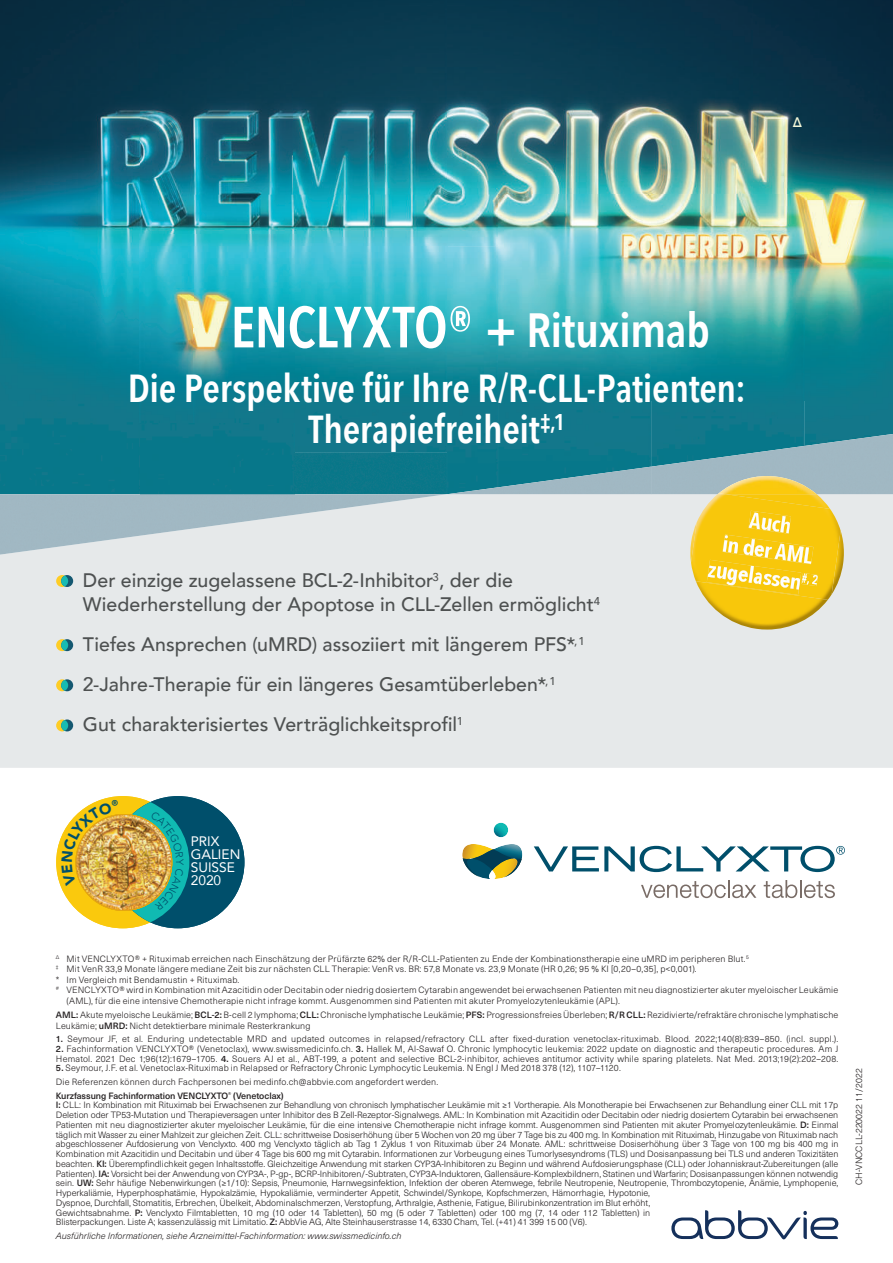
<style>
.page{position:relative;width:893px;height:1263px;background:#fff}
.page>*{position:absolute;margin:0;border:0;box-sizing:border-box;transform-origin:0 0}
.t1{font:600 48px "Avenir Next Condensed";letter-spacing:-.01em;color:#fff}
.t2{font:600 39px/40.5px "Avenir Next Condensed";letter-spacing:-.01em;color:#fff;text-align:center}
.t3{font:500 19.5px/40.2px "Avenir";color:#4e5151}
.t4{font:13.65px/12.9px "Avenir";color:#fff}
.t5{font:600 13.5px "Avenir Next Condensed";color:#f5f7d8}
.t6{font:300 10.5px "Avenir";color:#004f6b}
.t7{font:300 9px/9.8px "Neue Haas Unica Pro";letter-spacing:-.005em;color:#231f20}
.t8{font:300 9px/9.8px "Neue Haas Unica Pro";letter-spacing:.02em;color:#231f20}
.t9{font:italic 300 9px "Neue Haas Unica Pro";color:#231f20}
.s1{font-size:57.3px}
.s2{font-weight:500}
</style>
<div class="page">
<img style="left:0;top:0;width:893px;height:195px">
<img style="left:0;top:195px;width:141px;height:103px">
<img style="left:141px;top:195px;width:357px;height:51px">
<img style="left:498px;top:195px;width:395px;height:272px">
<img style="left:301px;top:246px;width:146px;height:103px">
<img style="left:447px;top:246px;width:51px;height:221px">
<img style="left:0;top:298px;width:139px;height:103px">
<img style="left:294px;top:349px;width:153px;height:103px">
<img style="left:0;top:401px;width:141px;height:93px">
<img style="left:141px;top:423px;width:153px;height:71px">
<div style="left:294px;top:452px;width:102px;height:42px;background:#0b7789"></div>
<div style="left:396px;top:452px;width:51px;height:42px;background:#0a7789"></div>
<div style="left:0;top:494px;width:893px;height:274px;background:#e6e9ea"></div>
<img style="left:651px;top:434px;width:242px;height:60px">
<img style="left:447px;top:467px;width:204px;height:27px">
<img style="left:0;top:494px;width:243px;height:61px">
<img style="left:243px;top:494px;width:204px;height:28px">
<svg style="left:462px;top:844px;width:60px;height:35px"></svg>
<svg style="left:494px;top:823px;width:14px;height:14px"></svg>
<svg style="left:641px;top:880px;width:115px;height:18px"></svg>
<svg style="left:764px;top:880px;width:71px;height:18px"></svg>
<svg style="left:534px;top:846px;width:311px;height:26px"></svg>
<img style="left:139px;top:234px;width:162px;height:189px">
<div style="left:56px;top:796px;width:133px;height:132px;background:#fac90d;border-radius:50%"></div>
<div style="left:111px;top:796px;width:133px;height:132px;background:#004f6b;border-radius:50%"></div>
<svg style="left:111px;top:802px;width:78px;height:120px"></svg>
<img style="left:76px;top:814px;width:96px;height:96px;border-radius:48px">
<div style="left:56px;top:575px;width:12px;height:12px;background:#fecd26;border-radius:50%"></div>
<svg style="left:61px;top:575px;width:12px;height:12px"></svg>
<div style="left:61px;top:576px;width:7px;height:10px;background:#18bbb2;border-radius:50%"></div>
<div style="left:56px;top:639px;width:12px;height:12px;background:#fecd26;border-radius:50%"></div>
<div style="left:61px;top:639px;width:12px;height:12px;background:#145871;border-radius:50%"></div>
<div style="left:61px;top:640px;width:7px;height:11px;background:#18bbb2;border-radius:50%"></div>
<svg style="left:56px;top:679px;width:12px;height:12px"></svg>
<div style="left:61px;top:679px;width:12px;height:12px;background:#145871;border-radius:50%"></div>
<div style="left:61px;top:680px;width:7px;height:11px;background:#18bbb2;border-radius:50%"></div>
<div style="left:56px;top:719px;width:12px;height:12px;background:#fecd26;border-radius:50%"></div>
<div style="left:61px;top:719px;width:12px;height:12px;background:#145871;border-radius:50%"></div>
<div style="left:61px;top:720px;width:7px;height:11px;background:#18bbb2;border-radius:50%"></div>
<img style="left:719px;top:476px;width:98px;height:18px">
<img style="left:690px;top:522px;width:1px;height:41px">
<img style="left:696px;top:531px;width:148px;height:98px">
<img style="left:691px;top:494px;width:150px;height:106px">
<img style="left:748px;top:511px;width:43px;height:23px">
<img style="left:748px;top:513px;width:42px;height:20px">
<img style="left:722px;top:534px;width:91px;height:30px">
<img style="left:723px;top:535px;width:88px;height:29px">
<img style="left:707px;top:560px;width:94px;height:35px">
<img style="left:708px;top:566px;width:63px;height:19px">
<img style="left:801px;top:573px;width:17px;height:13px">
<img style="left:802px;top:573px;width:16px;height:11px">
<svg style="left:671px;top:1210px;width:167px;height:29px"></svg>
<img style="left:61px;top:800px;width:57px;height:86px">
<svg style="left:151px;top:811px;width:33px;height:47px;background:#50a589"></svg>
<svg style="left:155px;top:868px;width:28px;height:43px"></svg>
<h3 class="t5" style="left:793px;top:111px;width:11px">∆</h3>
<h1 class="t1" style="left:230px;top:310px;width:481px"><span class="s1">ENCLYXTO®</span> + Rituximab</h1>
<h2 class="t2" style="left:128px;top:371px;width:620px">Die Perspektive für Ihre R/R-CLL-Patienten:<br>Therapiefreiheit<sup>‡,1</sup></h2>
<h3 class="t3" style="left:83px;top:570px;width:519px;line-height:24px">Der einzige zugelassene BCL-2-Inhibitor<sup>3</sup>, der die<br>Wiederherstellung der Apoptose in CLL-Zellen ermöglicht<sup>4</sup></h3>
<h3 class="t3" style="left:83px;top:626px;width:503px">Tiefes Ansprechen (uMRD) assoziiert mit längerem PFS*<sup>,</sup> <sup>1<br></sup>2-Jahre-Therapie für ein längeres Gesamtüberleben*<sup>,</sup> <sup>1<br></sup>Gut charakterisiertes Verträglichkeitsprofil<sup>1</sup></h3>
<h3 class="t4" style="left:191px;top:835px;width:51px">PRIX<br>GALIEN<br>SUISSE<br>2020</h3>
<p class="t6" style="left:186px;top:859px;width:8px;rotate:90deg">Y</p>
<p class="t8" style="left:56px;top:954px;width:694px"><sup>∆</sup> Mit VENCLYXTO® + Rituximab erreichen nach Einschätzung der Prüfärzte 62% der R/R-CLL-Patienten zu Ende der Kombinationstherapie eine uMRD im peripheren Blut.<sup>5</sup></p>
<p class="t8" style="left:56px;top:964px;width:642px"><sup>‡</sup> Mit VenR 33,9 Monate längere mediane Zeit bis zur nächsten CLL Therapie: VenR vs. BR: 57,8 Monate vs. 23,9 Monate (HR 0,26; 95 % KI [0,20–0,35], p&lt;0,001).</p>
<p class="t8" style="left:56px;top:975px;width:185px">* Im Vergleich mit Bendamustin + Rituximab.</p>
<p class="t8" style="left:56px;top:985px;width:784px"><sup>#</sup> VENCLYXTO® wird in Kombination mit Azacitidin oder Decitabin oder niedrig dosiertem Cytarabin angewendet bei erwachsenen Patienten mit neu diagnostizierter akuter myeloischer Leukämie</p>
<p class="t8" style="left:67px;top:996px;width:555px">(AML), für die eine intensive Chemotherapie nicht infrage kommt. Ausgenommen sind Patienten mit akuter Promyelozytenleukämie (APL).</p>
<p class="t7" style="left:56px;top:1010px;width:784px;line-height:10.5px"><span class="s2">AML:</span> Akute myeloische Leukämie; <span class="s2">BCL-2:</span> B-cell 2 lymphoma; <span class="s2">CLL:</span> Chronische lymphatische Leukämie; <span class="s2">PFS:</span> Progressionsfreies Überleben; <span class="s2">R/R CLL:</span> Rezidivierte/refraktäre chronische lymphatische<br>Leukämie; <span class="s2">uMRD:</span> Nicht detektierbare minimale Resterkrankung</p>
<p class="t8" style="left:56px;top:1034px;width:784px"><span class="s2">1.</span> Seymour JF, et al. Enduring undetectable MRD and updated outcomes in relapsed/refractory CLL after fixed-duration venetoclax-rituximab. Blood. 2022;140(8):839–850. (incl. suppl.).</p>
<p class="t8" style="left:56px;top:1044px;width:784px"><span class="s2">2.</span> Fachinformation VENCLYXTO® (Venetoclax), www.swissmedicinfo.ch. <span class="s2">3.</span> Hallek M, Al-Sawaf O. Chronic lymphocytic leukemia: 2022 update on diagnostic and therapeutic procedures. Am J<br>Hematol. 2021 Dec 1;96(12):1679–1705. <span class="s2">4.</span> Souers AJ et al., ABT-199, a potent and selective BCL-2-inhibitor, achieves antitumor activity while sparing platelets. Nat Med. 2013;19(2):202–208.</p>
<p class="t8" style="left:56px;top:1061px;width:566px;line-height:14px"><span class="s2">5.</span> Seymour, J.F. et al. Venetoclax-Rituximab in Relapsed or Refractory Chronic Lymphocytic Leukemia. N Engl J Med 2018 378 (12), 1107–1120.<br>Die Referenzen können durch Fachpersonen bei medinfo.ch@abbvie.com angefordert werden.</p>
<p class="t7" style="left:56px;top:1091px;width:784px"><span class="s2">Kurzfassung Fachinformation VENCLYXTO</span><sup>®</sup> <span class="s2">(Venetoclax)<br>I:</span> CLL: In Kombination mit Rituximab bei Erwachsenen zur Behandlung von chronisch lymphatischer Leukämie mit ≥1 Vortherapie. Als Monotherapie bei Erwachsenen zur Behandlung einer CLL mit 17p Deletion oder TP53-Mutation und Therapieversagen unter Inhibitor des B Zell-Rezeptor-Signalwegs. AML: In Kombination mit Azacitidin oder Decitabin oder niedrig dosiertem Cytarabin bei erwachsenen Patienten mit neu diagnostizierter akuter myeloischer Leukämie, für die eine intensive Chemotherapie nicht infrage kommt. Ausgenommen sind Patienten mit akuter Promyelozytenleukämie. <span class="s2">D:</span> Einmal täglich mit Wasser zu einer Mahlzeit zur gleichen Zeit. CLL: schrittweise Dosiserhöhung über 5 Wochen von 20 mg über 7 Tage bis zu 400 mg. In Kombination mit Rituximab, Hinzugabe von Rituximab nach abgeschlossener Aufdosierung von Venclyxto. 400 mg Venclyxto täglich ab Tag 1 Zyklus 1 von Rituximab über 24 Monate. AML: schrittweise Dosiserhöhung über 3 Tage von 100 mg bis 400 mg in Kombination mit Azacitidin und Decitabin und über 4 Tage bis 600 mg mit Cytarabin. Informationen zur Vorbeugung eines Tumorlysesyndroms (TLS) und Dosisanpassung bei TLS und anderen Toxizitäten beachten. <span class="s2">KI:</span> Überempfindlichkeit gegen Inhaltsstoffe. Gleichzeitige Anwendung mit starken CYP3A-Inhibitoren zu Beginn und während Aufdosierungsphase (CLL) oder Johanniskraut-Zubereitungen (alle Patienten). <span class="s2">IA:</span> Vorsicht bei der Anwendung von CYP3A-, P-gp-, BCRP-Inhibitoren/-Subtraten, CYP3A-Induktoren, Gallensäure-Komplexbildnern, Statinen und Warfarin; Dosisanpassungen können notwendig sein. <span class="s2">UW:</span> Sehr häufige Nebenwirkungen (≥1/10): Sepsis, Pneumonie, Harnwegsinfektion, Infektion der oberen Atemwege, febrile Neutropenie, Neutropenie, Thrombozytopenie, Anämie, Lymphopenie, Hyperkaliämie, Hyperphosphatämie, Hypokalzämie, Hypokaliämie, verminderter Appetit, Schwindel/Synkope, Kopfschmerzen, Hämorrhagie, Hypotonie,<br>Dyspnoe, Durchfall, Stomatitis, Erbrechen, Übelkeit, Abdominalschmerzen, Verstopfung, Arthralgie, Asthenie, Fatigue, Bilirubinkonzentration im Blut erhöht,<br>Gewichtsabnahme. <span class="s2">P:</span> Venclyxto Filmtabletten, 10 mg (10 oder 14 Tabletten), 50 mg (5 oder 7 Tabletten) oder 100 mg (7, 14 oder 112 Tabletten) in<br>Blisterpackungen. Liste A; kassenzulässig mit Limitatio. <span class="s2">Z:</span> AbbVie AG, Alte Steinhauserstrasse 14, 6330 Cham, Tel. (+41) 41 399 15 00 (V6).</p>
<p class="t9" style="left:56px;top:1232px;width:347px">Ausführliche Informationen, siehe Arzneimittel-Fachinformation: www.swissmedicinfo.ch</p>
<p class="t7" style="left:854px;top:1185px;width:118px;rotate:-90deg">CH-VNCCLL-220022 11/2022</p>
</div>
